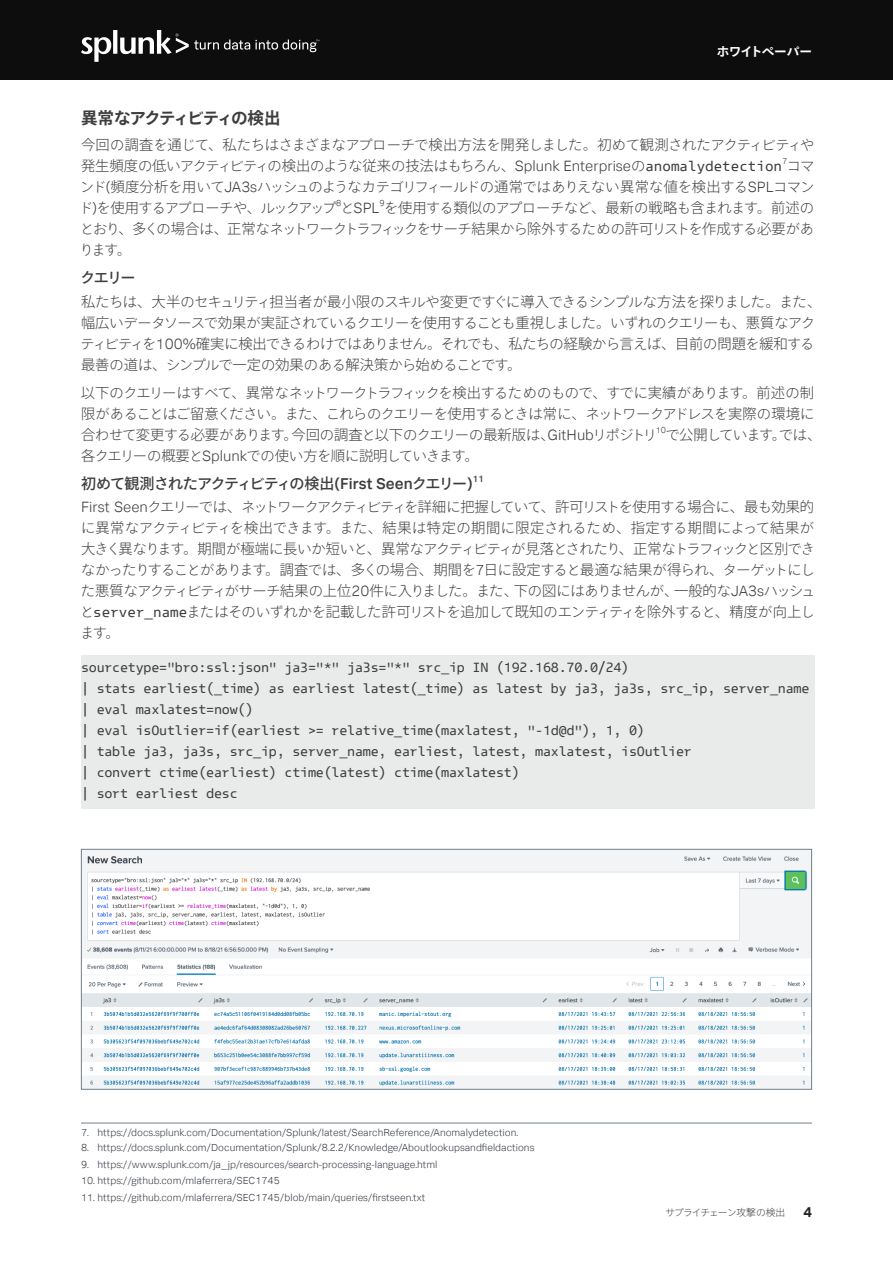
<style>
.page{position:relative;width:893px;height:1263px;background:#fff}
.page>*{position:absolute;margin:0;border:0;box-sizing:border-box;transform-origin:0 0}
.H3_Section_Head{font:700 16.5px "Ryo Gothic Plus N";letter-spacing:-.08em;color:#3e3e3f}
.H4_Section_Head{font:500 15px "Ryo Gothic Plus N";letter-spacing:-.08em;color:#3e3e3f}
.Main_Body_Text_FANCY{font:300 14.25px/21px "Ryo Gothic Plus N";letter-spacing:-.03em;color:#3e3e3f}
.t1{font:700 14.25px "Splunk Data Sans Pro";color:#231f20}
.Main_Body_Text_FANCY-2{font:13.5px/21px "Splunk Data Sans Mono";letter-spacing:-.02em;color:#3e3e3f}
.t2{font:700 12.6px "Ryo Gothic Plus N";letter-spacing:-.05em;color:#fff}
.Footnote_citation{font:300 10.2px "Splunk Data Sans Pro";color:#363c44}
.t3{font:300 9.75px "Ryo Gothic Plus N";letter-spacing:-.07em;color:#3e3e3f}
.H4_Section_Head-2{font:500 9.15px "Splunk Data Sans Pro";color:#3e3e3f}
.Main_Body_Text_FANCY-3{font:300 8.7px "Splunk Data Sans Pro";color:#3e3e3f}
.s1{font-family:"Splunk Data Sans Pro";font-size:15px}
.s2{font-family:"Splunk Data Sans Mono";font-weight:400}
.s3{font-family:"Splunk Data Sans Pro";font-size:15.75px}
</style>
<div class="page">
<div style="left:0;top:0;width:893px;height:80px;background:#0d0d0d"></div>
<svg style="left:81px;top:30px;width:238px;height:32px"></svg>
<div style="left:81px;top:655px;width:733px;height:154px;background:#e9eaea"></div>
<hr style="left:81px;top:1123px;width:731px;height:1px;background:#727f8a">
<img style="left:83px;top:851px;width:727px;height:237px">
<div style="left:81px;top:849px;width:731px;height:241px;border:1px solid #727f8a"></div>
<p class="t2" style="left:717px;top:43px;width:97px">ホワイトペーパー</p>
<p class="H3_Section_Head" style="left:81px;top:108px;width:201px">異常なアクティビティの検出</p>
<p class="Main_Body_Text_FANCY" style="left:81px;top:135px;width:735px">今回の調査を通じて、私たちはさまざまなアプローチで検出方法を開発しました。初めて観測されたアクティビティや発生頻度の低いアクティビティの検出のような従来の技法はもちろん、<span class="s1">Splunk Enterprise</span>の<span class="s2">anomalydetection</span> コマ</p>
<p class="Main_Body_Text_FANCY-3" style="left:782px;top:156px;width:7px">7</p>
<p class="Main_Body_Text_FANCY" style="left:79px;top:177px;width:737px">ンド<span class="s1">(</span>頻度分析を用いて<span class="s1">JA3s</span>ハッシュのようなカテゴリフィールドの通常ではありえない異常な値を検出する<span class="s1">SPL</span>コマンド<span class="s1">)</span>を使用するアプローチや、ルックアップと<span class="s1">SPL</span> を使用する類似のアプローチなど、最新の戦略も含まれます。前述の</p>
<p class="Main_Body_Text_FANCY-3" style="left:336px;top:198px;width:7px">8</p>
<p class="Main_Body_Text_FANCY-3" style="left:379px;top:198px;width:7px">9</p>
<p class="Main_Body_Text_FANCY" style="left:79px;top:219px;width:736px">とおり、多くの場合は、正常なネットワークトラフィックをサーチ結果から除外するための許可リストを作成する必要があります。</p>
<p class="H4_Section_Head" style="left:80px;top:268px;width:57px">クエリー</p>
<p class="Main_Body_Text_FANCY" style="left:81px;top:291px;width:742px">私たちは、大半のセキュリティ担当者が最小限のスキルや変更ですぐに導入できるシンプルな方法を探りました。また、幅広いデータソースで効果が実証されているクエリーを使用することも重視しました。いずれのクエリーも、悪質なアクティビティを<span class="s1">100%</span>確実に検出できるわけではありません。それでも、私たちの経験から言えば、目前の問題を緩和する最善の道は、シンプルで一定の効果のある解決策から始めることです。</p>
<p class="Main_Body_Text_FANCY" style="left:81px;top:382px;width:735px;text-align:justify">以下のクエリーはすべて、異常なネットワークトラフィックを検出するためのもので、すでに実績があります。前述の制限があることはご留意ください。また、これらのクエリーを使用するときは常に、ネットワークアドレスを実際の環境に合わせて変更する必要があります。今回の調査と以下のクエリーの最新版は、<span class="s1">GitHub</span>リポジトリ</p>
<p class="Main_Body_Text_FANCY-3" style="left:656px;top:424px;width:12px">10</p>
<p class="Main_Body_Text_FANCY" style="left:665px;top:424px;width:157px">で公開しています。では、</p>
<p class="Main_Body_Text_FANCY" style="left:81px;top:445px;width:399px">各クエリーの概要と<span class="s1">Splunk</span>での使い方を順に説明していきます。</p>
<p class="H4_Section_Head" style="left:81px;top:474px;width:393px">初めて観測されたアクティビティの検出<span class="s3">(First Seen</span>クエリー<span class="s3">)</span></p>
<p class="H4_Section_Head-2" style="left:473px;top:473px;width:13px">11</p>
<p class="Main_Body_Text_FANCY" style="left:80px;top:497px;width:737px;text-align:justify"><span class="s1">First Seen</span>クエリーでは、ネットワークアクティビティを詳細に把握していて、許可リストを使用する場合に、最も効果的に異常なアクティビティを検出できます。また、結果は特定の期間に限定されるため、指定する期間によって結果が大きく異なります。期間が極端に長いか短いと、異常なアクティビティが見落とされたり、正常なトラフィックと区別できなかったりすることがあります。調査では、多くの場合、期間を<span class="s1">7</span>日に設定すると最適な結果が得られ、ターゲットにした悪質なアクティビティがサーチ結果の上位<span class="s1">20</span>件に入りました。また、下の図にはありませんが、一般的な<span class="s1">JA3s</span>ハッシュと<span class="s2">server_name</span>またはそのいずれかを記載した許可リストを追加して既知のエンティティを除外すると、精度が向上します。</p>
<p class="Main_Body_Text_FANCY-2" style="left:81px;top:656px;width:730px">sourcetype="bro:ssl:json" ja3="*" ja3s="*" src_ip IN (192.168.70.0/24)<br>| stats earliest(_time) as earliest latest(_time) as latest by ja3, ja3s, src_ip, server_name | eval maxlatest=now()<br>| eval isOutlier=if(earliest &gt;= relative_time(maxlatest, "-1d@d"), 1, 0)<br>| table ja3, ja3s, src_ip, server_name, earliest, latest, maxlatest, isOutlier<br>| convert ctime(earliest) ctime(latest) ctime(maxlatest)<br>| sort earliest desc</p>
<p class="Footnote_citation" style="left:81px;top:1126px;width:439px">7. https://docs.splunk.com/Documentation/Splunk/latest/SearchReference/Anomalydetection.</p>
<p class="Footnote_citation" style="left:81px;top:1141px;width:455px">8. https://docs.splunk.com/Documentation/Splunk/8.2.2/Knowledge/Aboutlookupsandfieldactions</p>
<p class="Footnote_citation" style="left:81px;top:1158px;width:358px">9. https://www.splunk.com/ja_jp/resources/search-processing-language.html</p>
<p class="Footnote_citation" style="left:81px;top:1175px;width:200px">10. https://github.com/mlaferrera/SEC1745</p>
<p class="Footnote_citation" style="left:81px;top:1191px;width:346px">11. https://github.com/mlaferrera/SEC1745/blob/main/queries/firstseen.txt</p>
<p class="t3" style="left:666px;top:1206px;width:121px">サプライチェーン攻撃の検出</p>
<p class="t1" style="left:803px;top:1203px;width:10px">4</p>
</div>
